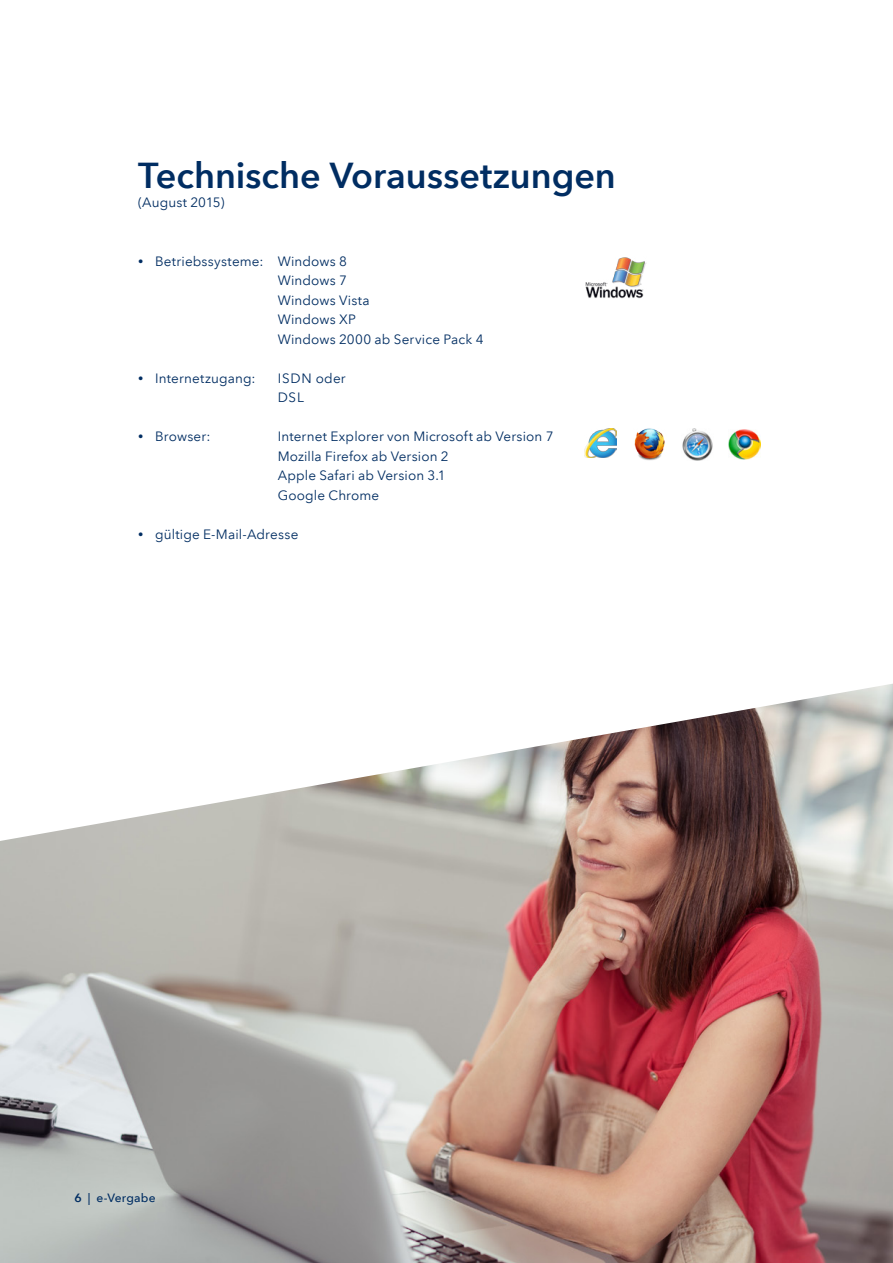
<style>
.page{position:relative;width:893px;height:1263px;background:#fff}
.page>*{position:absolute;margin:0;border:0;box-sizing:border-box;transform-origin:0 0}
.Titel_4b_Avenir_demi{font:600 36px "Avenir Next LT Pro";color:#002d62}
.Fließtext_Avenir_reg{font:13.5px/19.5px "Avenir Next LT Pro";letter-spacing:.01em;color:#002d62}
.Fließtext_Avenir_reg-2{font:13.5px/19.5px "Avenir Next LT Pro";letter-spacing:.055em;color:#002d62}
.Bildunterschriften_M{font:500 12px "Avenir Next LT Pro";letter-spacing:.015em;color:#002d62}
.s1{font-size:10.5px}
.s2{font-weight:600}
</style>
<div class="page">
<img style="left:0;top:684px;width:893px;height:579px">
<img style="left:585px;top:257px;width:61px;height:41px">
<img style="left:585px;top:428px;width:32px;height:30px">
<img style="left:682px;top:428px;width:31px;height:32px">
<img style="left:634px;top:428px;width:31px;height:33px">
<img style="left:728px;top:429px;width:32px;height:31px">
<p class="Titel_4b_Avenir_demi" style="left:138px;top:153px;width:479px">Technische Voraussetzungen</p>
<p class="Fließtext_Avenir_reg" style="left:138px;top:193px;width:88px">(August 2015)</p>
<p class="Fließtext_Avenir_reg" style="left:278px;top:251px;width:207px;text-indent:-139px"><span class="s1">•</span> Betriebssysteme: Windows 8<br>Windows 7<br>Windows Vista<br>Windows XP<br>Windows 2000 ab Service Pack 4</p>
<p class="Fließtext_Avenir_reg" style="left:138px;top:368px;width:119px"><span class="s1">•</span> Internetzugang:</p>
<p class="Fließtext_Avenir_reg-2" style="left:278px;top:368px;width:70px">ISDN oder<br>DSL</p>
<p class="Fließtext_Avenir_reg" style="left:138px;top:427px;width:74px"><span class="s1">•</span> Browser:</p>
<p class="Fließtext_Avenir_reg" style="left:278px;top:427px;width:277px">Internet Explorer von Microsoft ab Version 7<br>Mozilla Firefox ab Version 2<br>Apple Safari ab Version 3.1<br>Google Chrome</p>
<p class="Fließtext_Avenir_reg" style="left:138px;top:524px;width:162px"><span class="s1">•</span> gültige E-Mail-Adresse</p>
<p class="Bildunterschriften_M" style="left:74px;top:1190px;width:83px"><span class="s2">6</span> | e-Vergabe</p>
</div>
